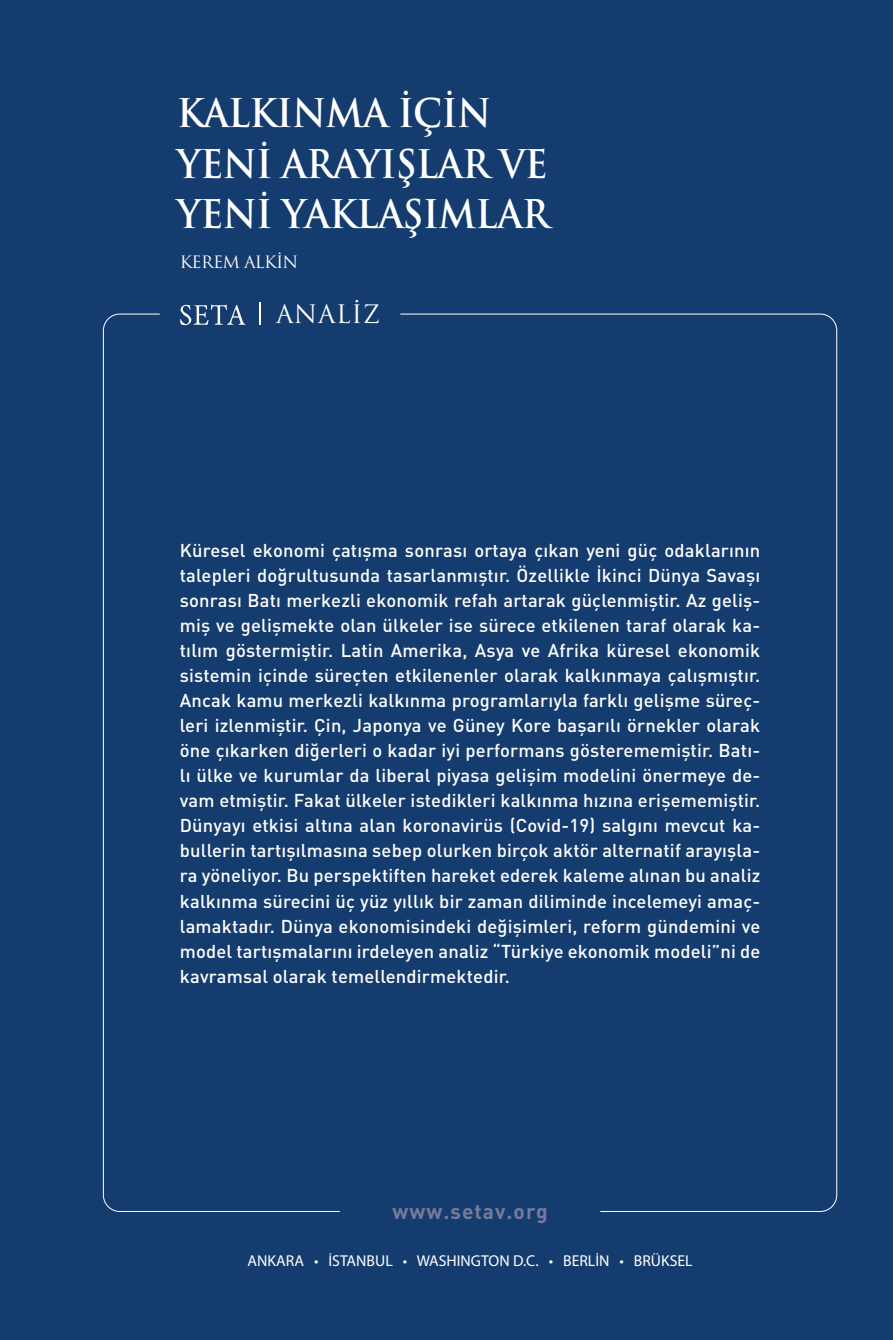
<style>
.page{position:relative;width:893px;height:1340px;background:#fff}
.page>*{position:absolute;margin:0;border:0;box-sizing:border-box;transform-origin:0 0}
.t1{font:700 38.5px/50.8px "Trajan Pro";letter-spacing:-.02em;color:#fff;scale:.94 1}
.t2{font:24.85px "Trajan Pro";letter-spacing:.025em;color:#fff}
.t3{font:700 21px "DIN Pro";letter-spacing:.05em;color:#757a9c}
.t4{font:500 18.38px/25px "DIN Pro";letter-spacing:.01em;color:#fff;text-align:justify}
.t5{font:16.62px "Trajan Pro";letter-spacing:-.04em;color:#fff}
.t6{font:15.75px "Myriad Pro";color:#fff}
</style>
<div class="page">
<div style="left:0;top:0;width:893px;height:1339px;background:#153c6e"></div>
<svg style="left:180px;top:304px;width:66px;height:21px"></svg>
<hr style="left:259px;top:302px;width:2px;height:23px;background:#fff">
<h1 class="t1" style="left:177px;top:88px;width:398px">KALKINMA İÇİN<br>YENİ ARAYIŞLAR VE<br>YENİ YAKLAŞIMLAR</h1>
<p class="t5" style="left:180px;top:251px;width:120px">KEREM ALKIN</p>
<h2 class="t2" style="left:276px;top:298px;width:105px">ANALİ Z</h2>
<p class="t4" style="left:180px;top:537px;width:582px">Küresel ekonomi çatışma sonrası ortaya çıkan yeni güç odaklarının talepleri doğrultusunda tasarlanmıştır. Özellikle İkinci Dünya Savaşı sonrası Batı merkezli ekonomik refah artarak güçlenmiştir. Az geliş&shy;miş ve gelişmekte olan ülkeler ise sürece etkilenen taraf olarak ka&shy;tılım göstermiştir. Latin Amerika, Asya ve Afrika küresel ekonomik sistemin içinde süreçten etkilenenler olarak kalkınmaya çalışmıştır.<br>Ancak kamu merkezli kalkınma programlarıyla farklı gelişme süreç&shy;leri izlenmiştir. Çin, Japonya ve Güney Kore başarılı örnekler olarak öne çıkarken diğerleri o kadar iyi performans gösterememiştir. Batı&shy;lı ülke ve kurumlar da liberal piyasa gelişim modelini önermeye de&shy;vam etmiştir. Fakat ülkeler istedikleri kalkınma hızına erişememiştir.<br>Dünyayı etkisi altına alan koronavirüs (Covid-19) salgını mevcut ka&shy;bullerin tartışılmasına sebep olurken birçok aktör alternatif arayışla&shy;ra yöneliyor. Bu perspektiften hareket ederek kaleme alınan bu analiz kalkınma sürecini üç yüz yıllık bir zaman diliminde incelemeyi amaç&shy;lamaktadır. Dünya ekonomisindeki değişimleri, reform gündemini ve model tartışmalarını irdeleyen analiz “Türkiye ekonomik modeli”ni de kavramsal olarak temellendirmektedir.</p>
<p class="t3" style="left:392px;top:1197px;width:157px">www.setav.org</p>
<p class="t6" style="left:247px;top:1251px;width:447px">ANKARA • İSTANBUL • WASHINGTON D.C. • BERLİN • BRÜKSEL</p>
</div>
